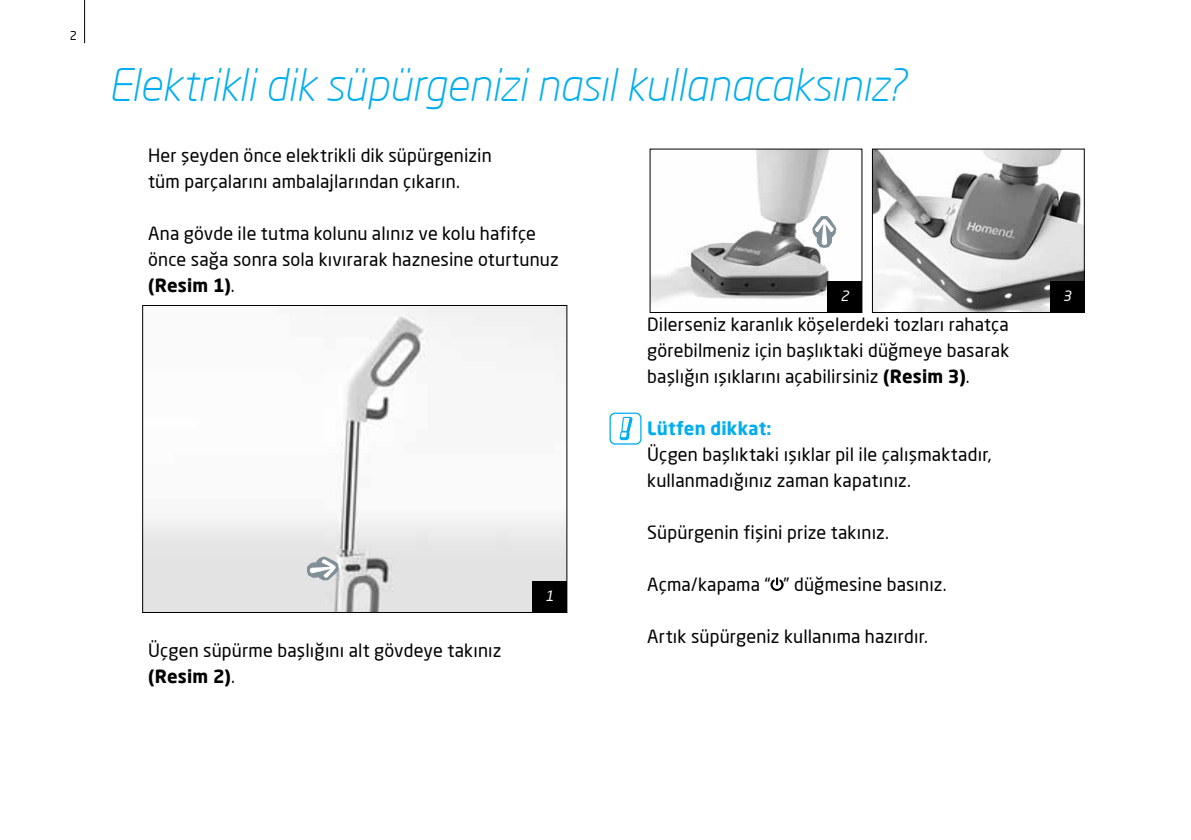
<style>
.page{position:relative;width:1191px;height:840px;background:#fff}
.page>*{position:absolute;margin:0;border:0;box-sizing:border-box;transform-origin:0 0}
.t1{font:italic 300 44px "Neo Sans Pro";letter-spacing:-.005em;color:#00aeef}
.t2{font:18px/26px "Neo Sans Pro";letter-spacing:.01em;color:#000}
.t3{font:700 18px "Neo Sans Pro";letter-spacing:.01em;color:#00aeef}
.t4{font:italic 14px "Neo Sans Pro";color:#fff}
.t5{font:12px "Neo Sans Pro";color:#000}
.s1{font-weight:700}
</style>
<div class="page">
<hr style="left:84px;top:0;width:1px;height:43px;background:#000">
<svg style="left:770px;top:577px;width:13px;height:13px"></svg>
<img style="left:144px;top:307px;width:421px;height:303px">
<div style="left:142px;top:305px;width:425px;height:307px;border:1px solid #000"></div>
<div style="left:532px;top:580px;width:35px;height:32px;background:#000"></div>
<img style="left:652px;top:151px;width:177px;height:152px">
<div style="left:827px;top:281px;width:35px;height:31px;background:#000"></div>
<svg style="left:801px;top:169px;width:36px;height:85px"></svg>
<img style="left:874px;top:151px;width:208px;height:159px">
<div style="left:1049px;top:281px;width:35px;height:31px;background:#000"></div>
<svg style="left:609px;top:412px;width:32px;height:32px"></svg>
<svg style="left:301px;top:398px;width:84px;height:215px"></svg>
<p class="t5" style="left:70px;top:28px;width:9px">2</p>
<h1 class="t1" style="left:108px;top:58px;width:799px">Elektrikli dik süpürgenizi nasıl kullanacaksınız?</h1>
<p class="t2" style="left:148px;top:142px;width:345px">Her şeyden önce elektrikli dik süpürgenizin tüm parçalarını ambalajlarından çıkarın.</p>
<p class="t2" style="left:148px;top:220px;width:412px">Ana gövde ile tutma kolunu alınız ve kolu hafifçe önce sağa sonra sola kıvırarak haznesine oturtunuz <span class="s1">(Resim 1)</span>.</p>
<p class="t4" style="left:840px;top:287px;width:10px">2</p>
<p class="t4" style="left:1062px;top:287px;width:10px">3</p>
<p class="t2" style="left:148px;top:636px;width:355px">Üçgen süpürme başlığını alt gövdeye takınız <span class="s1">(Resim 2)</span>.</p>
<p class="t4" style="left:545px;top:587px;width:10px">1</p>
<p class="t2" style="left:647px;top:311px;width:363px;text-align:justify">Dilerseniz karanlık köşelerdeki tozları rahatça görebilmeniz için başlıktaki düğmeye basarak başlığın ışıklarını açabilirsiniz <span class="s1">(Resim 3)</span>.</p>
<p class="t3" style="left:647px;top:416px;width:126px">Lütfen dikkat:</p>
<p class="t2" style="left:647px;top:441px;width:346px">Üçgen başlıktaki ışıklar pil ile çalışmaktadır, kullanmadığınız zaman kapatınız.</p>
<p class="t2" style="left:647px;top:519px;width:243px">Süpürgenin fişini prize takınız.</p>
<p class="t2" style="left:647px;top:571px;width:301px">Açma/kapama “ ” düğmesine basınız.</p>
<p class="t2" style="left:647px;top:623px;width:282px">Artık süpürgeniz kullanıma hazırdır.</p>
</div>
